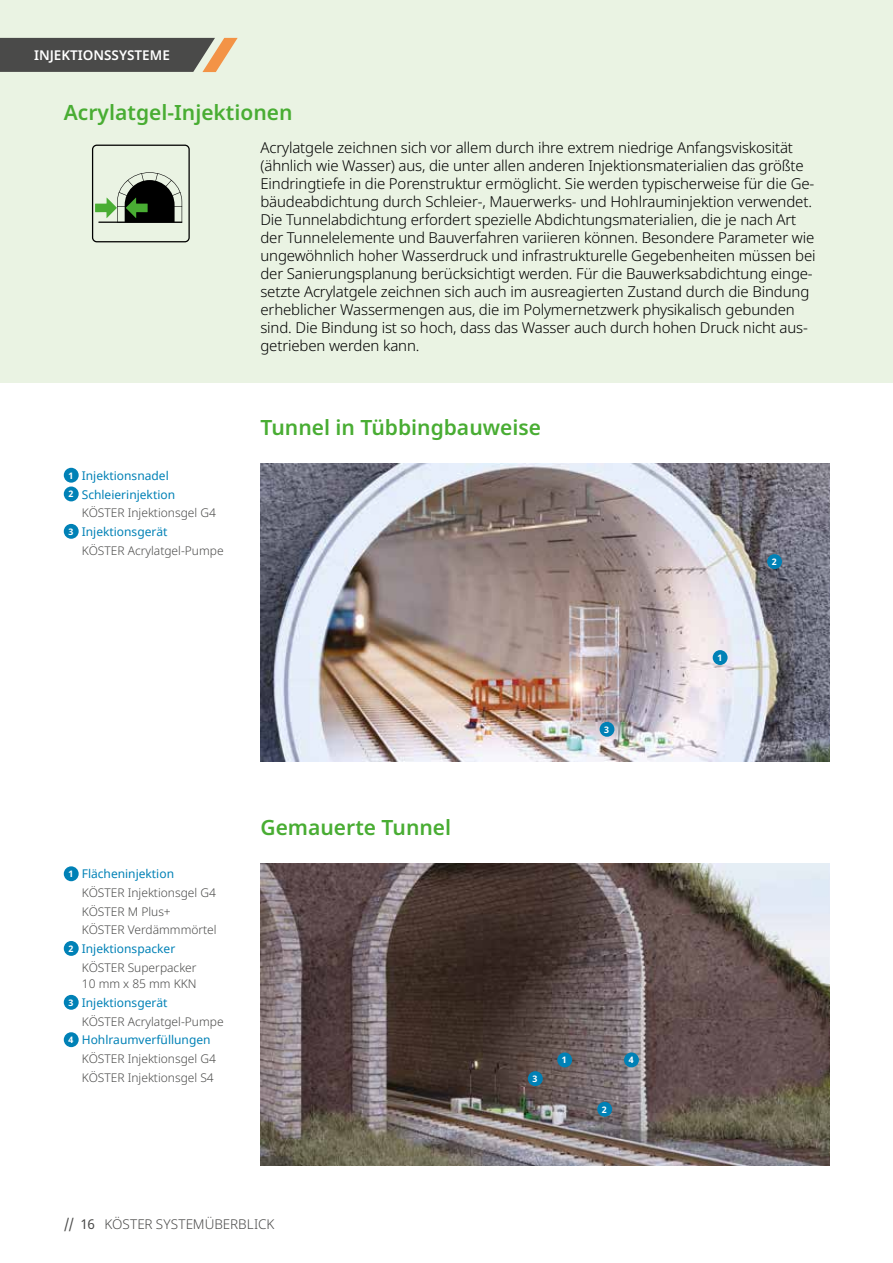
<style>
.page{position:relative;width:893px;height:1263px;background:#fff}
.page>*{position:absolute;margin:0;border:0;box-sizing:border-box;transform-origin:0 0}
.t1{font:600 21px "Noto Sans";color:#49ad33}
.t2{font:300 15px/18px "Noto Sans";letter-spacing:-.01em;color:#000}
.t3{font:300 13.5px "Noto Sans";color:#4a4a49}
.t4{font:600 13.5px "Noto Sans";color:#fff}
.t5{font:300 12px/18.8px "Noto Sans";color:#4a4a49}
.t6{font:12px/18.8px "Noto Sans";color:#0081b6}
.t7{font:700 9px "Noto Sans";color:#fff}
.s1{font-weight:700;font-size:9px;color:#fff}
.s2{font-weight:300;color:#4a4a49}
.s3{font-weight:400;color:#0081b6}
.s4{font-weight:400}
</style>
<div class="page">
<img style="left:260px;top:463px;width:569px;height:298px">
<div style="left:64px;top:468px;width:15px;height:15px;background:#0081b6;border-radius:50%"></div>
<div style="left:64px;top:486px;width:15px;height:15px;background:#0081b6;border-radius:50%"></div>
<div style="left:64px;top:524px;width:15px;height:15px;background:#0081b6;border-radius:50%"></div>
<div style="left:713px;top:650px;width:15px;height:15px;background:#0081b6;border-radius:50%"></div>
<div style="left:767px;top:554px;width:15px;height:15px;background:#0081b6;border-radius:50%"></div>
<div style="left:0;top:0;width:893px;height:382px;background:#eaf3e3"></div>
<svg style="left:92px;top:145px;width:98px;height:97px"></svg>
<img style="left:260px;top:864px;width:569px;height:302px">
<div style="left:557px;top:1052px;width:15px;height:15px;background:#0081b6;border-radius:50%"></div>
<div style="left:597px;top:1102px;width:15px;height:15px;background:#0081b6;border-radius:50%"></div>
<div style="left:528px;top:1071px;width:15px;height:15px;background:#0081b6;border-radius:50%"></div>
<div style="left:624px;top:1052px;width:15px;height:15px;background:#0081b6;border-radius:50%"></div>
<div style="left:64px;top:866px;width:15px;height:15px;background:#0081b6;border-radius:50%"></div>
<div style="left:64px;top:941px;width:15px;height:15px;background:#0081b6;border-radius:50%"></div>
<div style="left:64px;top:995px;width:15px;height:15px;background:#0081b6;border-radius:50%"></div>
<div style="left:64px;top:1032px;width:15px;height:15px;background:#0081b6;border-radius:50%"></div>
<svg style="left:0;top:38px;width:238px;height:34px;background:#615c56"></svg>
<div style="left:600px;top:722px;width:14px;height:15px;background:#0081b6;border-radius:50%"></div>
<p class="t4" style="left:34px;top:46px;width:137px">INJEKTIONSSYSTEME</p>
<h1 class="t1" style="left:64px;top:98px;width:230px">Acrylatgel-Injektionen</h1>
<p class="t2" style="left:260px;top:139px;width:557px">Acrylatgele zeichnen sich vor allem durch ihre extrem niedrige Anfangsviskosität (ähnlich wie Wasser) aus, die unter allen anderen Injektionsmaterialien das größte Eindringtiefe in die Porenstruktur ermöglicht. Sie werden typischerweise für die Ge&shy;bäudeabdichtung durch Schleier-, Mauerwerks- und Hohlrauminjektion verwendet.<br>Die Tunnelabdichtung erfordert spezielle Abdichtungsmaterialien, die je nach Art der Tunnelelemente und Bauverfahren variieren können. Besondere Parameter wie ungewöhnlich hoher Wasserdruck und infrastrukturelle Gegebenheiten müssen bei der Sanierungsplanung berücksichtigt werden. Für die Bauwerksabdichtung einge&shy;setzte Acrylatgele zeichnen sich auch im ausreagierten Zustand durch die Bindung erheblicher Wassermengen aus, die im Polymernetzwerk physikalisch gebunden sind. Die Bindung ist so hoch, dass das Wasser auch durch hohen Druck nicht aus&shy;getrieben werden kann.</p>
<p class="t6" style="left:68px;top:467px;width:102px"><span class="s1">1</span> Injektionsnadel</p>
<p class="t6" style="left:68px;top:485px;width:108px"><span class="s1">2</span> Schleierinjektion</p>
<p class="t5" style="left:82px;top:504px;width:136px">KÖSTER Injektionsgel G4</p>
<p class="t6" style="left:68px;top:523px;width:100px"><span class="s1">3</span> Injektionsgerät</p>
<p class="t5" style="left:82px;top:541px;width:143px">KÖSTER Acrylatgel-Pumpe</p>
<h1 class="t1" style="left:260px;top:412px;width:282px">Tunnel in Tübbingbauweise</h1>
<p class="t6" style="left:68px;top:865px;width:107px"><span class="s1">1</span> Flächeninjektion</p>
<p class="t5" style="left:82px;top:884px;width:136px">KÖSTER Injektionsgel G4</p>
<p class="t5" style="left:82px;top:902px;width:90px">KÖSTER M Plus+</p>
<p class="t5" style="left:82px;top:921px;width:136px">KÖSTER Verdämmmörtel</p>
<p class="t6" style="left:68px;top:940px;width:108px"><span class="s1">2</span> Injektionspacker</p>
<p class="t5" style="left:82px;top:958px;width:116px">KÖSTER Superpacker</p>
<p class="t6" style="left:68px;top:975px;width:130px;text-indent:13px"><span class="s2">10 mm x 85 mm KKN<br></span><span class="s1">3</span> Injektionsgerät</p>
<p class="t5" style="left:68px;top:1012px;width:157px;text-indent:13px">KÖSTER Acrylatgel-Pumpe<br><span class="s1">4</span> <span class="s3">Hohlraumverfüllungen</span></p>
<p class="t5" style="left:82px;top:1049px;width:136px">KÖSTER Injektionsgel G4<br>KÖSTER Injektionsgel S4</p>
<h1 class="t1" style="left:260px;top:813px;width:192px">Gemauerte Tunnel</h1>
<p class="t3" style="left:64px;top:1214px;width:212px"><span class="s4">// 16</span> KÖSTER SYSTEMÜBERBLICK</p>
<p class="t7" style="left:604px;top:723px;width:6px">3</p>
<p class="t7" style="left:533px;top:1072px;width:6px">3</p>
<p class="t7" style="left:562px;top:1053px;width:6px">1</p>
<p class="t7" style="left:602px;top:1103px;width:6px">2</p>
<p class="t7" style="left:629px;top:1053px;width:6px">4</p>
<p class="t7" style="left:717px;top:651px;width:6px">1</p>
<p class="t7" style="left:772px;top:555px;width:6px">2</p>
</div>
